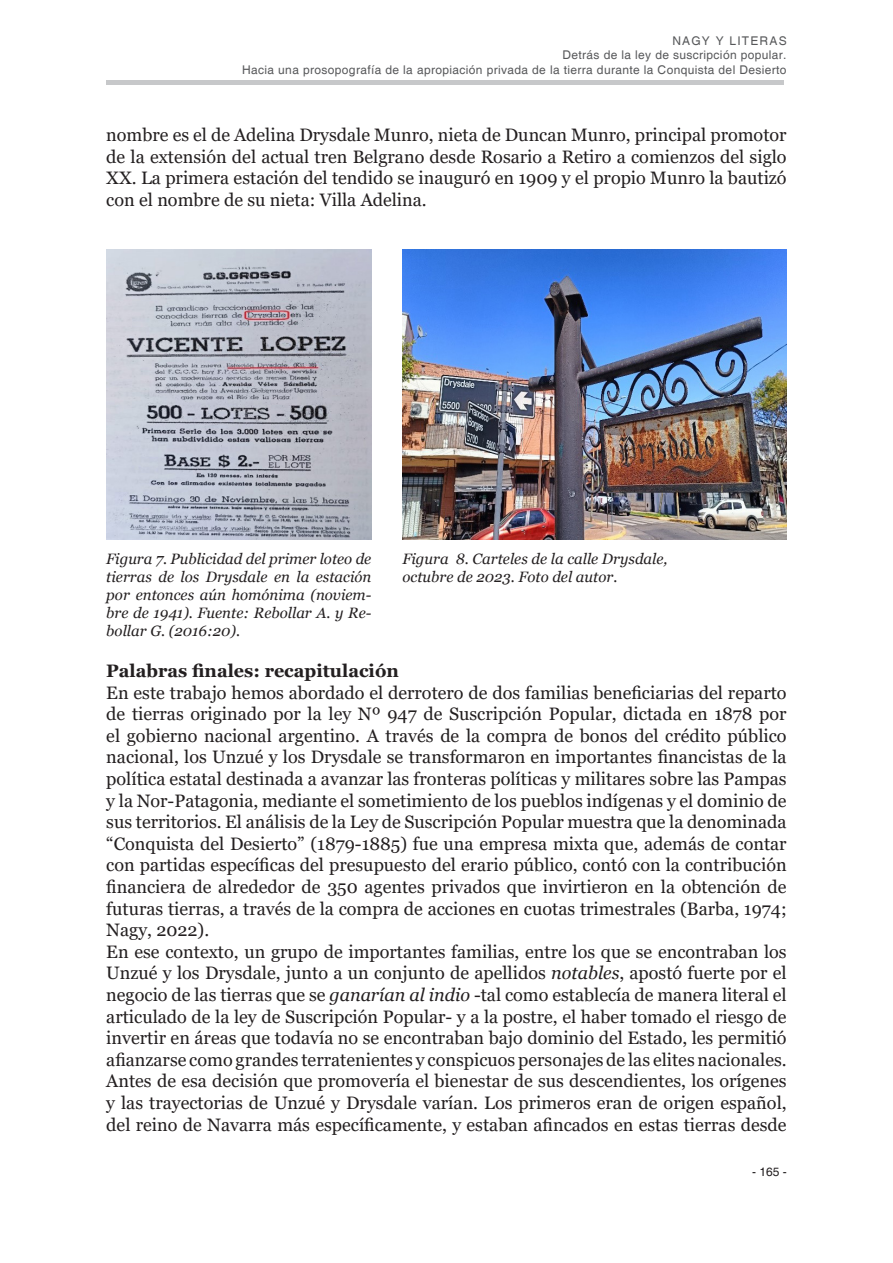
<style>
.page{position:relative;width:893px;height:1263px;background:#fff}
.page>*{position:absolute;margin:0;border:0;box-sizing:border-box;transform-origin:0 0}
.t1{font:18px/21.6px "Georgia";color:#231f20;text-align:justify}
.t2{font:700 18px "Georgia";color:#231f20}
.t3{font:italic 15px/18px "Georgia";color:#231f20;text-align:justify}
.t4{font:12px/14.4px "Helvetica";letter-spacing:.03em;color:#57585a;text-align:right}
.t5{font:12px "Helvetica";color:#231f20}
.s1{font-style:italic}
</style>
<div class="page">
<div style="left:106px;top:80px;width:678px;height:5px;background:#c7c8ca"></div>
<img style="left:106px;top:250px;width:265px;height:289px">
<img style="left:403px;top:250px;width:384px;height:289px">
<p class="t4" style="left:242px;top:34px;width:546px">NAGY Y LITERAS<br>Detrás de la ley de suscripción popular.<br>Hacia una prosopografía de la apropiación privada de la tierra durante la Conquista del Desierto</p>
<p class="t1" style="left:106px;top:125px;width:682px">nombre es el de Adelina Drysdale Munro, nieta de Duncan Munro, principal promotor de la extensión del actual tren Belgrano desde Rosario a Retiro a comienzos del siglo XX. La primera estación del tendido se inauguró en 1909 y el propio Munro la bautizó con el nombre de su nieta: Villa Adelina.</p>
<p class="t3" style="left:106px;top:550px;width:267px">Figura 7. Publicidad del primer loteo de tierras de los Drysdale en la estación por entonces aún homónima (noviem&shy;bre de 1941). Fuente: Rebollar A. y Re&shy;bollar G. (2016:20).</p>
<p class="t3" style="left:403px;top:550px;width:267px">Figura 8. Carteles de la calle Drysdale, octubre de 2023. Foto del autor.</p>
<p class="t2" style="left:106px;top:659px;width:294px">Palabras finales: recapitulación</p>
<p class="t1" style="left:106px;top:682px;width:682px">En este trabajo hemos abordado el derrotero de dos familias beneficiarias del reparto de tierras originado por la ley Nº 947 de Suscripción Popular, dictada en 1878 por el gobierno nacional argentino. A través de la compra de bonos del crédito público nacional, los Unzué y los Drysdale se transformaron en importantes financistas de la política estatal destinada a avanzar las fronteras políticas y militares sobre las Pampas y la Nor-Patagonia, mediante el sometimiento de los pueblos indígenas y el dominio de sus territorios. El análisis de la Ley de Suscripción Popular muestra que la denominada “Conquista del Desierto” (1879-1885) fue una empresa mixta que, además de contar con partidas específicas del presupuesto del erario público, contó con la contribución financiera de alrededor de 350 agentes privados que invirtieron en la obtención de futuras tierras, a través de la compra de acciones en cuotas trimestrales (Barba, 1974; Nagy, 2022).</p>
<p class="t1" style="left:106px;top:941px;width:682px">En ese contexto, un grupo de importantes familias, entre los que se encontraban los Unzué y los Drysdale, junto a un conjunto de apellidos <span class="s1">notables</span>, apostó fuerte por el negocio de las tierras que se <span class="s1">ganarían al indio</span> -tal como establecía de manera literal el articulado de la ley de Suscripción Popular- y a la postre, el haber tomado el riesgo de invertir en áreas que todavía no se encontraban bajo dominio del Estado, les permitió afianzarse como grandes terratenientes y conspicuos personajes de las elites nacionales.</p>
<p class="t1" style="left:106px;top:1071px;width:682px">Antes de esa decisión que promovería el bienestar de sus descendientes, los orígenes y las trayectorias de Unzué y Drysdale varían. Los primeros eran de origen español, del reino de Navarra más específicamente, y estaban afincados en estas tierras desde</p>
<p class="t5" style="left:752px;top:1165px;width:36px">- 165 -</p>
</div>
